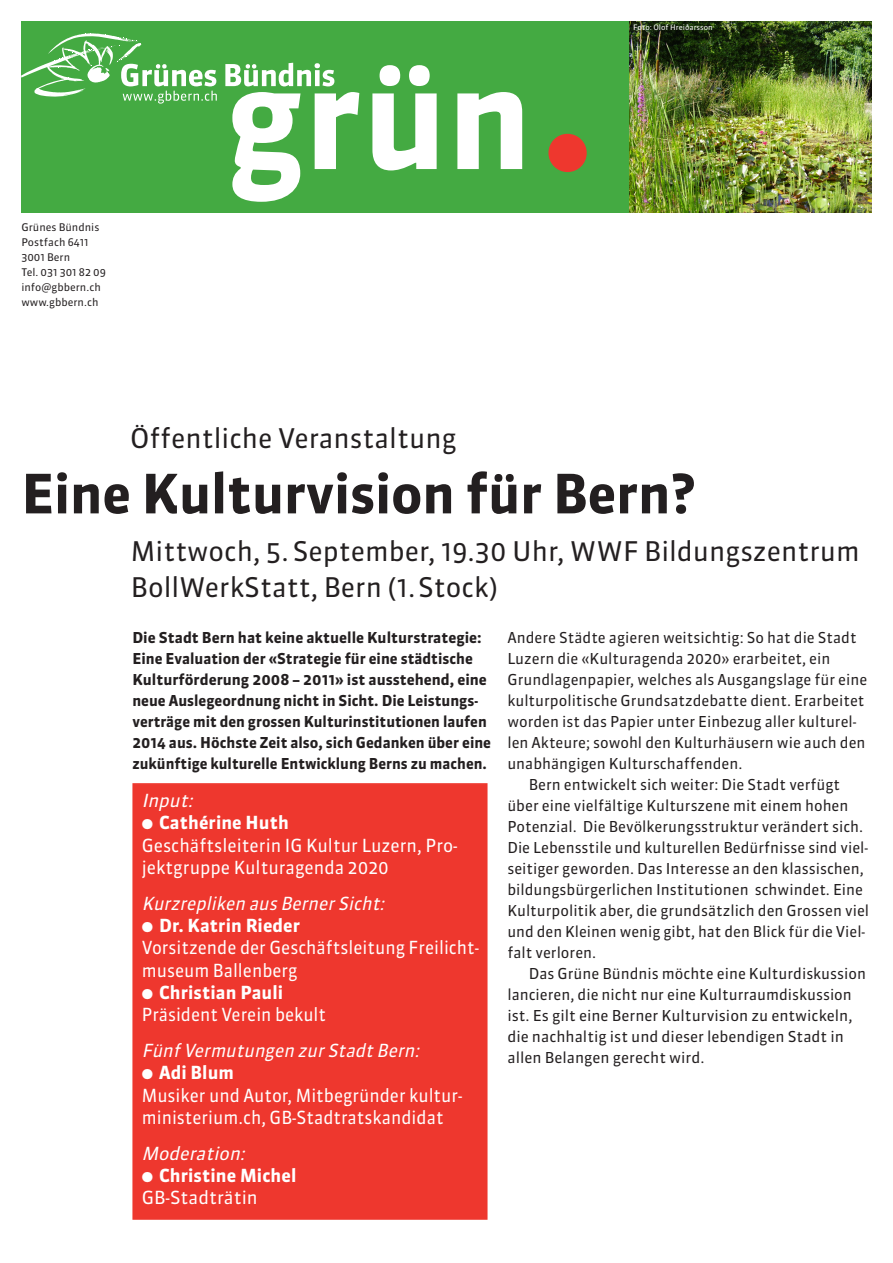
<style>
.page{position:relative;width:893px;height:1263px;background:#fff}
.page>*{position:absolute;margin:0;border:0;box-sizing:border-box;transform-origin:0 0}
.t1{font:700 142.35px "Sanuk OT";color:#fff}
.t2{font:700 54px "Sanuk OT";letter-spacing:-.005em;color:#231f20}
.t3{font:27px/36px "Sanuk OT";color:#231f20}
.t4{font:18px/22.4px "Sanuk OT";color:#fff;scale:.95 1}
.t5{font:18px/22.4px "Sanuk OT";color:#fff}
.t6{font:italic 18px "Sanuk OT";color:#fff}
.t7{font:700 18px/22.4px "Sanuk OT";letter-spacing:.005em;color:#fff}
.t8{font:15px "Sanuk OT";color:#231f20}
.t9{font:700 15px/21px "Sanuk OT";color:#231f20}
.t10{font:10.5px/15px "Sanuk OT";color:#231f20}
.t11{font:7.5px "Sanuk OT";color:#fff}
.s1{font-weight:700}
.s2{font-weight:400}
</style>
<div class="page">
<div style="left:22px;top:22px;width:850px;height:191px;background:#44aa42"></div>
<svg style="left:21px;top:33px;width:196px;height:71px"></svg>
<svg style="left:225px;top:63px;width:109px;height:23px"></svg>
<div style="left:548px;top:134px;width:39px;height:38px;background:#ee372e;border-radius:50%"></div>
<img style="left:629px;top:22px;width:243px;height:191px">
<div style="left:134px;top:785px;width:352px;height:433px;background:#ee372e"></div>
<div style="left:132px;top:783px;width:355px;height:437px;border:2px solid #ee372e"></div>
<p class="t10" style="left:21px;top:220px;width:86px">Grünes Bündnis<br>Postfach 6411<br>3001 Bern<br>Tel. 031 301 82 09 info@gbbern.ch www.gbbern.ch</p>
<h1 class="t1" style="left:226px;top:60px;width:308px">grün</h1>
<h3 class="t3" style="left:130px;top:422px;width:328px">Öffentliche Veranstaltung</h3>
<p class="t11" style="left:633px;top:24px;width:81px">Foto: Olof Hreiðarsson</p>
<h2 class="t2" style="left:21px;top:472px;width:676px">Eine Kulturvision für Bern?</h2>
<h3 class="t3" style="left:131px;top:536px;width:730px">Mittwoch, 5. September, 19.30 Uhr, WWF Bildungszentrum<br>BollWerkStatt, Bern (1.Stock)</h3>
<p class="t9" style="left:132px;top:628px;width:360px">Die Stadt Bern hat keine aktuelle Kulturstrategie:<br>Eine Evaluation der «Strategie für eine städtische Kulturförderung 2008 – 2011» ist ausstehend, eine neue Auslegeordnung nicht in Sicht. Die Leistungs&shy;verträge mit den grossen Kulturinstitutionen laufen 2014 aus. Höchste Zeit also, sich Gedanken über eine zukünftige kulturelle Entwicklung Berns zu machen.</p>
<p class="t8" style="left:507px;top:631px;width:351px">Andere Städte agieren weitsichtig: So hat die Stadt</p>
<p class="t8" style="left:507px;top:652px;width:325px">Luzern die «Kulturagenda 2020» erarbeitet, ein</p>
<p class="t8" style="left:507px;top:673px;width:361px">Grundlagenpapier, welches als Ausgangslage für eine</p>
<p class="t8" style="left:507px;top:694px;width:359px">kulturpolitische Grundsatzdebatte dient. Erarbeitet</p>
<p class="t8" style="left:507px;top:715px;width:351px">worden ist das Papier unter Einbezug aller kulturel-</p>
<p class="t8" style="left:507px;top:736px;width:360px">len Akteure; sowohl den Kulturhäusern wie auch den</p>
<p class="t8" style="left:507px;top:757px;width:237px">unabhängigen Kulturschaffenden.</p>
<p class="t8" style="left:529px;top:778px;width:313px">Bern entwickelt sich weiter: Die Stadt verfügt</p>
<p class="t8" style="left:507px;top:799px;width:343px">über eine vielfältige Kulturszene mit einem hohen</p>
<p class="t8" style="left:507px;top:820px;width:357px">Potenzial. Die Bevölkerungsstruktur verändert sich.</p>
<p class="t8" style="left:507px;top:841px;width:362px">Die Lebensstile und kulturellen Bedürfnisse sind viel-</p>
<p class="t8" style="left:507px;top:862px;width:358px">seitiger geworden. Das Interesse an den klassischen,</p>
<p class="t8" style="left:507px;top:883px;width:357px">bildungsbürgerlichen Institutionen schwindet. Eine</p>
<p class="t8" style="left:507px;top:904px;width:363px">Kulturpolitik aber, die grundsätzlich den Grossen viel</p>
<p class="t8" style="left:507px;top:925px;width:359px">und den Kleinen wenig gibt, hat den Blick für die Viel-</p>
<p class="t8" style="left:507px;top:946px;width:90px">falt verloren.</p>
<p class="t8" style="left:529px;top:967px;width:339px">Das Grüne Bündnis möchte eine Kulturdiskussion</p>
<p class="t8" style="left:507px;top:988px;width:346px">lancieren, die nicht nur eine Kulturraumdiskussion</p>
<p class="t8" style="left:507px;top:1009px;width:347px">ist. Es gilt eine Berner Kulturvision zu entwickeln,</p>
<p class="t8" style="left:507px;top:1030px;width:338px">die nachhaltig ist und dieser lebendigen Stadt in</p>
<p class="t8" style="left:507px;top:1051px;width:199px">allen Belangen gerecht wird.</p>
<p class="t6" style="left:142px;top:793px;width:56px">Input:</p>
<p class="t5" style="left:142px;top:813px;width:317px">● <span class="s1">Cathérine Huth<br></span>Geschäftsleiterin IG Kultur Luzern, Pro&shy;jektgruppe Kulturagenda 2020</p>
<p class="t6" style="left:142px;top:896px;width:248px">Kurzrepliken aus Berner Sicht:</p>
<p class="t4" style="left:142px;top:916px;width:357px">● <span class="s1">Dr. Katrin Rieder<br></span>Vorsitzende der Geschäftsleitung Freilicht&shy;museum Ballenberg</p>
<p class="t4" style="left:142px;top:983px;width:196px">● <span class="s1">Christian Pauli<br></span>Präsident Verein bekult</p>
<p class="t6" style="left:142px;top:1043px;width:282px">Fünf Vermutungen zur Stadt Bern:</p>
<p class="t4" style="left:142px;top:1063px;width:339px">● <span class="s1">Adi Blum<br></span>Musiker und Autor, Mitbegründer kultur&shy;ministerium.ch, GB-Stadtratskandidat</p>
<p class="t6" style="left:142px;top:1146px;width:108px">Moderation:</p>
<p class="t7" style="left:142px;top:1166px;width:156px">● Christine Michel<br><span class="s2">GB-Stadträtin</span></p>
</div>
